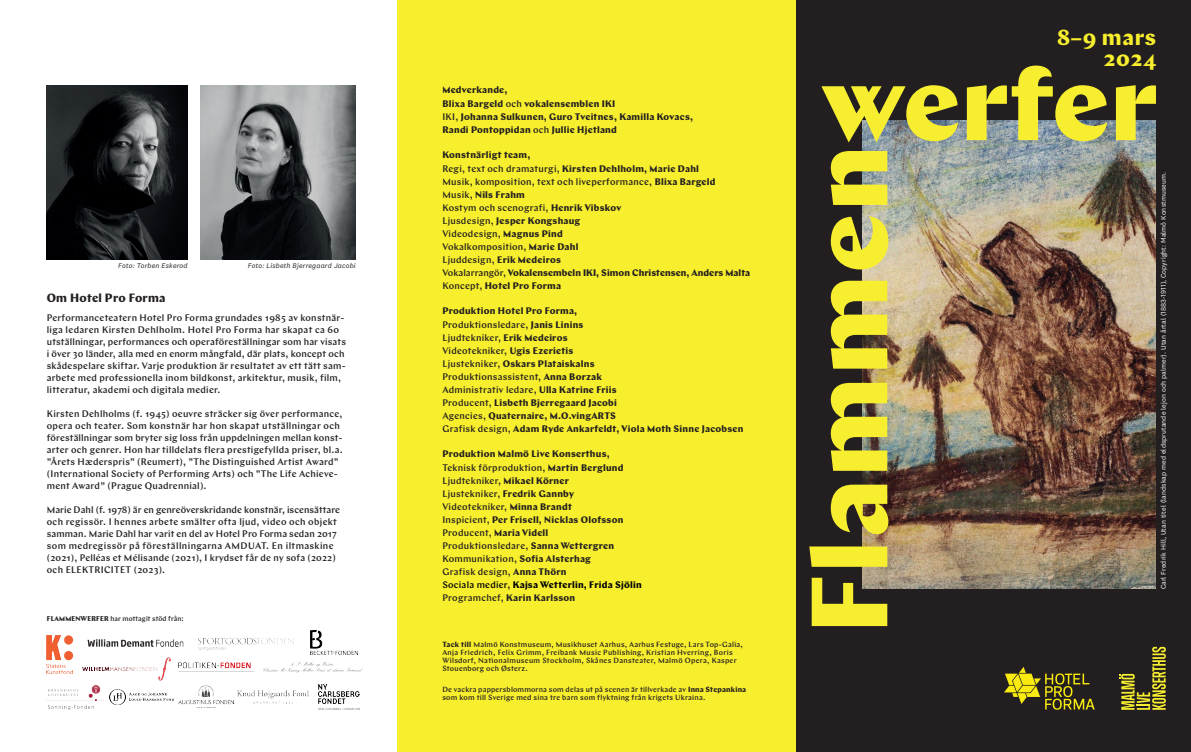
<style>
.page{position:relative;width:1191px;height:752px;background:#fff}
.page>*{position:absolute;margin:0;border:0;box-sizing:border-box;transform-origin:0 0}
.t1{font:900 108px "Chap";letter-spacing:.03em;color:#f7ee2f}
.t2{font:900 105px "Chap";letter-spacing:.01em;color:#f7ee2f}
.t3{font:700 22px/21px "Chap";letter-spacing:.03em;color:#f7ee2d;text-align:right}
.t4{font:700 12px "Chap";letter-spacing:.02em;color:#231f20}
.t5{font:500 9.5px/12px "Chap";letter-spacing:.025em;color:#231f20}
.t6{font:700 9.5px/13px "Chap";letter-spacing:.025em;color:#231f20}
.t7{font:500 7.5px/8px "Chap";letter-spacing:.03em;color:#231f20}
.t8{font:7px "National 2";letter-spacing:.01em;color:#fff}
.t9{font:italic 7px "National 2";letter-spacing:.025em;color:#231f20}
.t10{font:500 7px "Chap";letter-spacing:.01em;color:#231f20}
.s1{font-weight:700}
.s2{font-weight:500}
.s3{font-weight:500;color:#000206}
.s4{color:#000206}
</style>
<div class="page">
<div style="left:795px;top:0;width:396px;height:751px;background:#231f20"></div>
<div style="left:397px;top:0;width:398px;height:751px;background:#f7ee2d"></div>
<img style="left:862px;top:121px;width:293px;height:467px">
<img style="left:47px;top:86px;width:141px;height:173px">
<svg style="left:1119px;top:646px;width:46px;height:63px"></svg>
<svg style="left:1004px;top:667px;width:90px;height:42px"></svg>
<img style="left:200px;top:86px;width:156px;height:173px">
<img style="left:198px;top:638px;width:96px;height:12px">
<img style="left:318px;top:684px;width:42px;height:20px">
<img style="left:82px;top:657px;width:89px;height:23px">
<img style="left:88px;top:639px;width:95px;height:7px">
<img style="left:47px;top:635px;width:26px;height:37px">
<img style="left:47px;top:685px;width:57px;height:24px">
<img style="left:237px;top:690px;width:71px;height:13px">
<img style="left:110px;top:689px;width:63px;height:15px">
<img style="left:179px;top:662px;width:72px;height:7px">
<img style="left:179px;top:685px;width:54px;height:20px">
<img style="left:310px;top:630px;width:47px;height:24px">
<img style="left:263px;top:662px;width:99px;height:10px">
<div style="left:63px;top:632px;width:15px;height:31px;background:#fff"></div>
<div style="left:64px;top:635px;width:9px;height:9px;background:#f15f31;border-radius:50%"></div>
<svg style="left:64px;top:650px;width:9px;height:10px"></svg>
<p class="t9" style="left:118px;top:261px;width:71px">Foto: Torben Eskerod</p>
<p class="t9" style="left:248px;top:261px;width:110px">Foto: Lisbeth Bjerregaard Jacobi</p>
<p class="t4" style="left:47px;top:290px;width:120px">Om Hotel Pro Forma</p>
<p class="t5" style="left:47px;top:311px;width:301px">Performanceteatern Hotel Pro Forma grundades 1985 av konstnär&shy;liga ledaren Kirsten Dehlholm. Hotel Pro Forma har skapat ca 60 utställningar, performances och operaföreställningar som har visats i över 30 länder, alla med en enorm mångfald, där plats, koncept och skådespelare skiftar. Varje produktion är resultatet av ett tätt sam&shy;arbete med professionella inom bildkonst, arkitektur, musik, film, litteratur, akademi och digitala medier.</p>
<p class="t5" style="left:47px;top:407px;width:297px">Kirsten Dehlholms (f. 1945) oeuvre sträcker sig över performance, opera och teater. Som konstnär har hon skapat utställningar och föreställningar som bryter sig loss från uppdelningen mellan konst&shy;arter och genrer. Hon har tilldelats flera prestigefyllda priser, bl.a. ”Årets Hæderspris” (Reumert), ”The Distinguished Artist Award” (International Society of Performing Arts) och ”The Life Achieve&shy;ment Award” (Prague Quadrennial).</p>
<p class="t5" style="left:47px;top:503px;width:295px">Marie Dahl (f. 1978) är en genreöverskridande konstnär, iscensättare och regissör. I hennes arbete smälter ofta ljud, video och objekt samman. Marie Dahl har varit en del av Hotel Pro Forma sedan 2017 som medregissör på föreställningarna AMDUAT. En iltmaskine (2021), Pelléas et Mélisande (2021), I krydset får de ny sofa (2022) och ELEKTRICITET (2023).</p>
<p class="t10" style="left:47px;top:614px;width:139px"><span class="s1">FLAMMENWERFER</span> har mottagit stöd från:</p>
<p class="t6" style="left:442px;top:83px;width:174px;line-height:14px">Medverkande,<br>Blixa Bargeld <span class="s2">och</span> vokalensemblen IKI</p>
<p class="t6" style="left:442px;top:110px;width:252px"><span class="s2">IKI,</span> Johanna Sulkunen, Guro Tveitnes, Kamilla Kovacs,<br>Randi Pontoppidan <span class="s2">och</span> Jullie Hjetland</p>
<p class="t6" style="left:442px;top:148px;width:258px;line-height:14px">Konstnärligt team,<br><span class="s2">Regi, text och dramaturgi,</span> Kirsten Dehlholm, Marie Dahl</p>
<p class="t5" style="left:442px;top:175px;width:309px;line-height:13px">Musik, komposition, text och liveperformance, <span class="s1">Blixa Bargeld<br></span>Musik, <span class="s1">Nils Frahm<br></span>Kostym och scenografi, <span class="s1">Henrik Vibskov<br></span>Ljusdesign, <span class="s1">Jesper Kongshaug<br></span>Videodesign, <span class="s1">Magnus Pind<br></span>Vokalkomposition, <span class="s1">Marie Dahl<br></span>Ljuddesign, <span class="s1">Erik Medeiros<br></span>Vokalarrangör, <span class="s1">Vokalensembeln IKI, Simon Christensen, Anders Malta </span>Koncept, <span class="s1">Hotel Pro Forma</span></p>
<p class="t6" style="left:442px;top:304px;width:143px;line-height:14px">Produktion Hotel Pro Forma,<br><span class="s2">Produktionsledare,</span> Janis Linins</p>
<p class="t6" style="left:442px;top:331px;width:303px"><span class="s2">Ljudtekniker,</span> Erik Medeiros<br><span class="s2">Videotekniker,</span> Ugis Ezerietis<br><span class="s2">Ljustekniker,</span> Oskars Plataiskalns<br><span class="s2">Produktionsassistent,</span> Anna Borzak<br><span class="s2">Administrativ ledare,</span> Ulla Katrine Friis<br><span class="s2">Producent,</span> Lisbeth Bjerregaard Jacobi<br><span class="s2">Agencies,</span> Quaternaire, M.O.vingARTS<br><span class="s2">Grafisk design,</span> Adam Ryde Ankarfeldt, Viola Moth Sinne Jacobsen</p>
<p class="t6" style="left:442px;top:446px;width:183px;line-height:14px">Produktion Malmö Live Konserthus,<br><span class="s2">Teknisk förproduktion,</span> Martin Berglund</p>
<p class="t6" style="left:442px;top:474px;width:201px"><span class="s2">Ljudtekniker,</span> Mikael Körner<br><span class="s2">Ljustekniker,</span> Fredrik Gannby<br><span class="s2">Videotekniker,</span> Minna Brandt<br><span class="s2">Inspicient,</span> Per Frisell, Nicklas Olofsson <span class="s2">Producent,</span> Maria Videll<br><span class="s2">Produktionsledare,</span> Sanna Wettergren <span class="s2">Kommunikation,</span> Sofia Alsterhag<br><span class="s2">Grafisk design,</span> Anna Thörn<br><span class="s3">Sociala medier,</span> <span class="s4">Kajsa Wetterlin, Frida Sjölin </span><span class="s2">Programchef,</span> Karin Karlsson</p>
<p class="t7" style="left:442px;top:639px;width:302px"><span class="s1">Tack till</span> Malmö Konstmuseum, Musikhuset Aarhus, Aarhus Festuge, Lars Top-Galia, Anja Friedrich, Felix Grimm, Freibank Music Publishing, Kristian Hverring, Boris Wilsdorf, Nationalmuseum Stockholm, Skånes Dansteater, Malmö Opera, Kasper Stouenborg och Østerz.</p>
<p class="t7" style="left:442px;top:685px;width:305px">De vackra pappersblommorna som delas ut på scenen är tillverkade av <span class="s1">Inna Stepankina </span>som kom till Sverige med sina tre barn som flyktning från krigets Ukraina.</p>
<h3 class="t3" style="left:1057px;top:27px;width:101px">8–9 mars<br>2024</h3>
<h2 class="t2" style="left:822px;top:34px;width:336px">werfer</h2>
<h1 class="t1" style="left:778px;top:632px;width:488px;rotate:-90deg">Flammen</h1>
<p class="t8" style="left:1159px;top:589px;width:418px;rotate:-90deg">Carl Fredrik Hill, Utan titel (landskap med eldsprutande lejon och palmer). Utan årtal (1883-1911), Copyright: Malmö Konstmuseum.</p>
</div>
